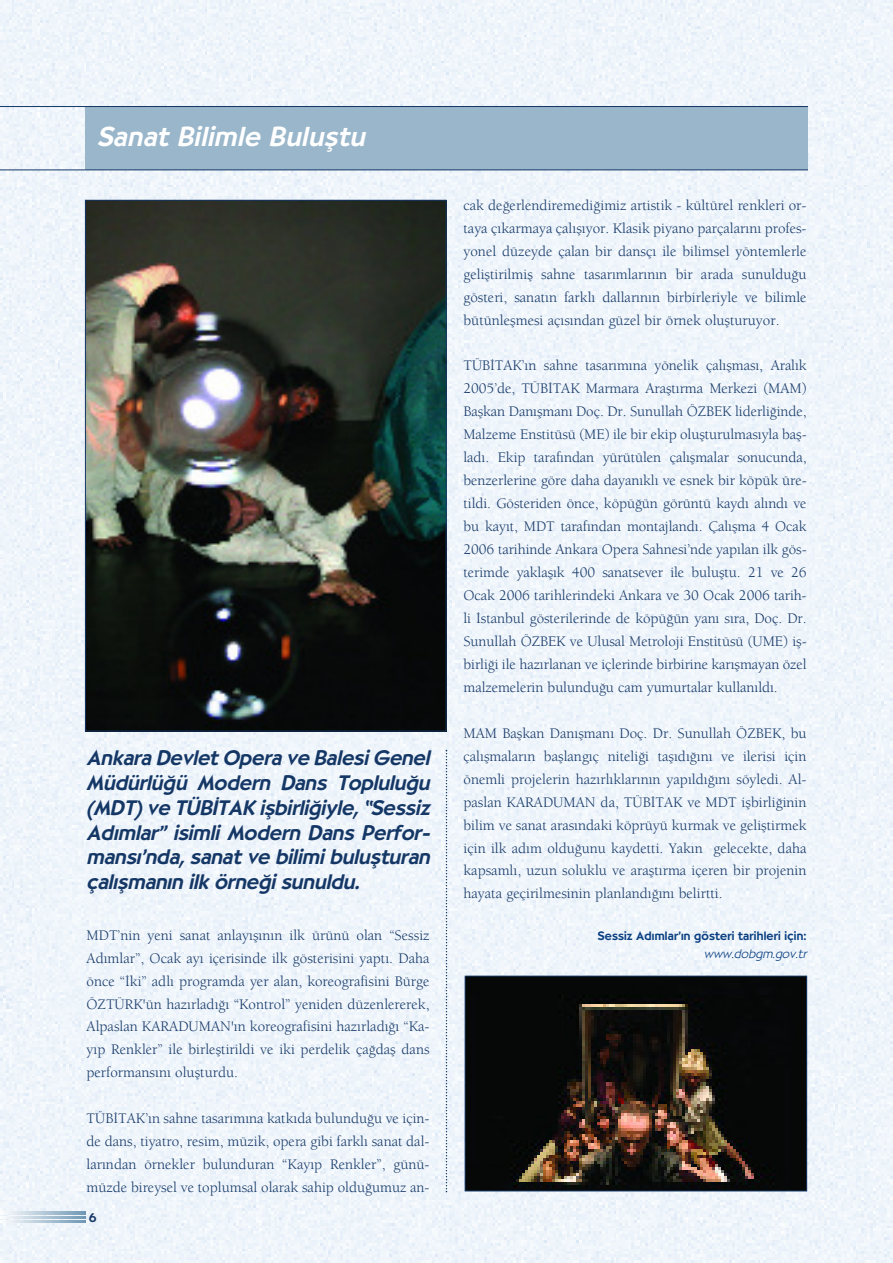
<style>
.page{position:relative;width:893px;height:1263px;background:#fff}
.page>*{position:absolute;margin:0;border:0;box-sizing:border-box;transform-origin:0 0}
.t1{font:italic 500 27px "Bernhard";color:#fff}
.t2{font:italic 500 20.7px/24.9px "Bernhard";color:#143766}
.t3{font:15px/23px "Berkeley";color:#143766;text-align:justify}
.t4{font:500 12px "Bernhard";letter-spacing:.01em;color:#0a3f81}
.t5{font:italic 300 12px "Bernhard";letter-spacing:.01em;color:#0a3f81}
.t6{font:500 12px "Bernhard";color:#143766}
</style>
<div class="page">
<img style="left:0;top:0;width:893px;height:1263px">
<svg style="left:0;top:1212px;width:86px;height:10px"></svg>
<div style="left:85px;top:107px;width:723px;height:63px;background:#99b6ca"></div>
<hr style="left:0;top:106px;width:808px;height:1px;background:#143766">
<hr style="left:0;top:170px;width:808px;height:1px;background:#143766">
<svg style="left:446px;top:750px;width:1px;height:442px"></svg>
<img style="left:467px;top:978px;width:338px;height:211px">
<div style="left:465px;top:976px;width:342px;height:215px;border:1px solid #143766"></div>
<img style="left:87px;top:202px;width:357px;height:527px">
<h1 class="t1" style="left:97px;top:121px;width:274px">Sanat Bilimle Bulufltu</h1>
<h2 class="t2" style="left:87px;top:745px;width:348px">Ankara Devlet Opera ve Balesi Genel Müdürlü¤ü Modern Dans Toplulu¤u (MDT) ve TÜB‹TAK iflbirli¤iy le, “Sessiz Ad›mlar” isimli Modern Dans Perfor&shy;mans›’nda, sanat ve bilimi buluflturan çal›flman›n ilk örne¤i sunuldu.</h2>
<p class="t3" style="left:87px;top:923px;width:345px">MDT’nin yeni sanat anlay›fl›n›n ilk ürünü olan “Sessiz Ad›mlar”, Ocak ay› içerisinde ilk gösterisini yapt›. Daha önce “‹ki” adl› programda yer alan, koreografisini Bürge ÖZTÜRK'ün haz›rlad›¤› “Kontrol” yeniden düzenlererek, Alpaslan KARADUMAN'›n koreografisini haz›rlad›¤› “Ka&shy;y›p Renkler” ile birlefltirildi ve iki perdelik ça¤dafl dans performans›n› oluflturdu.</p>
<p class="t3" style="left:87px;top:1107px;width:345px">TÜB‹TAK’›n sahne tasar›m›na katk›da bulundu¤u ve için&shy;de dans, tiyatro, resim, müzik, opera gibi farkl› sanat dal&shy;lar›ndan örnekler bulunduran “Kay›p Renkler”, günü&shy;müzde bireysel ve toplumsal olarak sahip oldu¤umuz an-</p>
<p class="t6" style="left:89px;top:1210px;width:9px">6</p>
<p class="t3" style="left:463px;top:193px;width:345px">cak de¤erlendiremedi¤imiz artistik - kültürel renkleri or&shy;taya ç›karmaya çal›fl›yor. Klasik piyano parçalar›n› profes&shy;yonel düzeyde çalan bir dansç› ile bilimsel yöntemlerle gelifltirilmifl sahne tasar›mlar›n›n bir arada sunuldu¤u gösteri, sanat›n farkl› dallar›n›n birbirleriyle ve bilimle bütünleflmesi aç›s›ndan güzel bir örnek oluflturuyor.</p>
<p class="t3" style="left:463px;top:354px;width:345px">TÜB‹TAK’›n sahne tasar›m›na yönelik çal›flmas›, Aral›k 2005’de, TÜB‹TAK Marmara Araflt›rma Merkezi (MAM)<br>Baflkan Dan›flman› Doç. Dr. Sunullah ÖZBEK liderli¤inde, Malzeme Enstitüsü (ME) ile bir ekip oluflturulmas›yla bafl&shy;lad›. Ekip taraf›ndan yürütülen çal›flmalar sonucunda, benzerlerine göre daha dayan›kl› ve esnek bir köpük üre&shy;tildi. Gösteriden önce, köpü¤ün görüntü kayd› al›nd› ve bu kay›t, MDT taraf›ndan montajland›. Çal›flma 4 Ocak 2006 tarihinde Ankara Opera Sahnesi’nde yap›lan ilk gös&shy;terimde yaklafl›k 400 sanatsever ile bulufltu. 21 ve 26<br>Ocak 2006 tarihlerindeki Ankara ve 30 Ocak 2006 tarih&shy;li ‹stanbul gösterilerinde de köpü¤ün yan› s›ra, Doç. Dr.<br>Sunullah ÖZBEK ve Ulusal Metroloji Enstitüsü (UME) ifl&shy;birli¤i ile haz›rlanan ve içlerinde birbirine kar›flmayan özel malzemelerin bulundu¤u cam yumurtalar kullan›ld›.</p>
<p class="t3" style="left:463px;top:721px;width:345px">MAM Baflkan Dan›flman› Doç. Dr. Sunullah ÖZBEK, bu çal›flmalar›n bafllang›ç niteli¤i tafl›d›¤›n› ve ilerisi için önemli projelerin haz›rl›klar›n›n yap›ld›¤›n› söyledi. Al&shy;paslan KARADUMAN da, TÜB‹TAK ve MDT iflbirli¤inin bilim ve sanat aras›ndaki köprüyü kurmak ve gelifltirmek için ilk ad›m oldu¤unu kaydetti. Yak›n gelecekte, daha kapsaml›, uzun soluklu ve araflt›rma içeren bir projenin hayata geçirilmesinin planland›¤›n› belirtti.</p>
<p class="t4" style="left:598px;top:929px;width:210px">Sessiz Ad›mlar’›n gösteri tarihleri için:</p>
<p class="t5" style="left:704px;top:947px;width:106px">www.dobg m.gov.tr</p>
</div>
